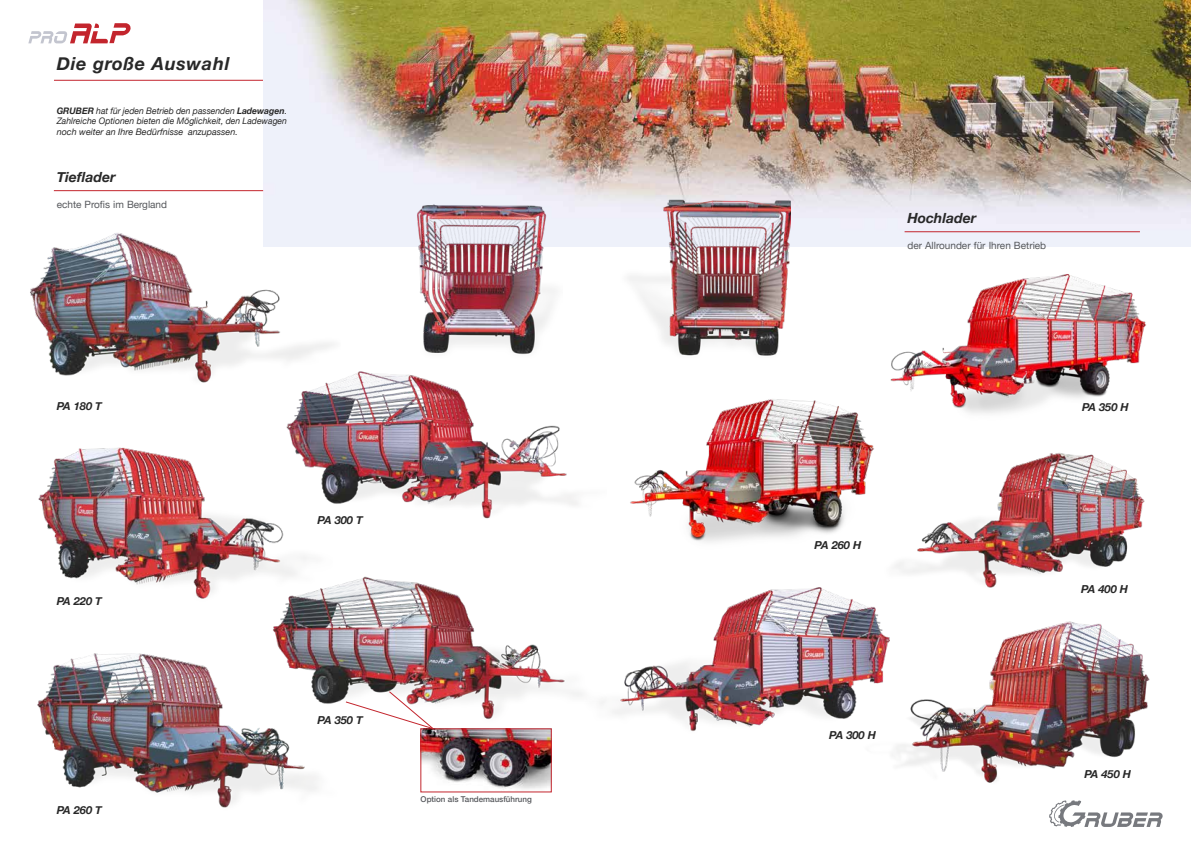
<style>
.page{position:relative;width:1191px;height:842px;background:#fff}
.page>*{position:absolute;margin:0;border:0;box-sizing:border-box;transform-origin:0 0}
.t1{font:italic 700 18px "Helvetica Neue";letter-spacing:.04em;color:#282828}
.t2{font:italic 700 14px "Helvetica Neue";color:#282828}
.t3{font:italic 700 11px "Helvetica Neue";color:#282828}
.t4{font:10px "Helvetica Neue";color:#56585c}
.t5{font:italic 9px/10.8px "Helvetica Neue";color:#282828;text-align:justify;scale:.96 1}
.t6{font:500 8px "Helvetica Neue";color:#56585c}
.s1{font-weight:700}
</style>
<div class="page">
<svg style="left:1049px;top:807px;width:113px;height:20px"></svg>
<svg style="left:28px;top:23px;width:103px;height:20px"></svg>
<img style="left:422px;top:731px;width:127px;height:58px">
<img style="left:286px;top:371px;width:292px;height:148px">
<img style="left:889px;top:621px;width:261px;height:186px">
<img style="left:37px;top:653px;width:280px;height:155px">
<img style="left:259px;top:576px;width:320px;height:154px">
<hr style="left:54px;top:80px;width:1086px;height:1px;background:#c3252d">
<img style="left:264px;top:0;width:927px;height:247px">
<hr style="left:54px;top:190px;width:209px;height:1px;background:#c3252d">
<hr style="left:904px;top:231px;width:236px;height:1px;background:#c3252d">
<img style="left:894px;top:453px;width:251px;height:135px">
<img style="left:879px;top:246px;width:286px;height:168px">
<img style="left:579px;top:587px;width:310px;height:144px">
<img style="left:38px;top:436px;width:294px;height:179px">
<svg style="left:345px;top:691px;width:89px;height:39px"></svg>
<img style="left:30px;top:226px;width:322px;height:169px">
<img style="left:399px;top:196px;width:164px;height:159px">
<img style="left:621px;top:195px;width:169px;height:161px">
<img style="left:630px;top:360px;width:275px;height:198px">
<h1 class="t1" style="left:57px;top:49px;width:174px">Die große Auswahl</h1>
<p class="t5" style="left:57px;top:106px;width:241px"><span class="s1">GRUBER</span> hat für jeden Betrieb den passenden <span class="s1">Ladewagen</span>.<br>Zahlreiche Optionen bieten die Möglichkeit, den Ladewagen noch weiter an Ihre Bedürfnisse anzupassen.</p>
<h2 class="t2" style="left:57px;top:166px;width:60px">Tieflader</h2>
<p class="t4" style="left:57px;top:197px;width:112px">echte Profis im Bergland</p>
<p class="t3" style="left:57px;top:398px;width:47px">PA 180 T</p>
<p class="t3" style="left:57px;top:592px;width:47px">PA 220 T</p>
<p class="t3" style="left:57px;top:801px;width:47px">PA 260 T</p>
<p class="t3" style="left:317px;top:512px;width:47px">PA 300 T</p>
<p class="t3" style="left:317px;top:712px;width:47px">PA 350 T</p>
<p class="t6" style="left:420px;top:792px;width:113px">Option als Tandemausführung</p>
<h2 class="t2" style="left:907px;top:207px;width:70px">Hochlader</h2>
<p class="t4" style="left:907px;top:238px;width:140px">der Allrounder für Ihren Betrieb</p>
<p class="t3" style="left:814px;top:536px;width:48px">PA 260 H</p>
<p class="t3" style="left:829px;top:727px;width:48px">PA 300 H</p>
<p class="t3" style="left:1082px;top:398px;width:48px">PA 350 H</p>
<p class="t3" style="left:1081px;top:580px;width:48px">PA 400 H</p>
<p class="t3" style="left:1084px;top:765px;width:48px">PA 450 H</p>
</div>
